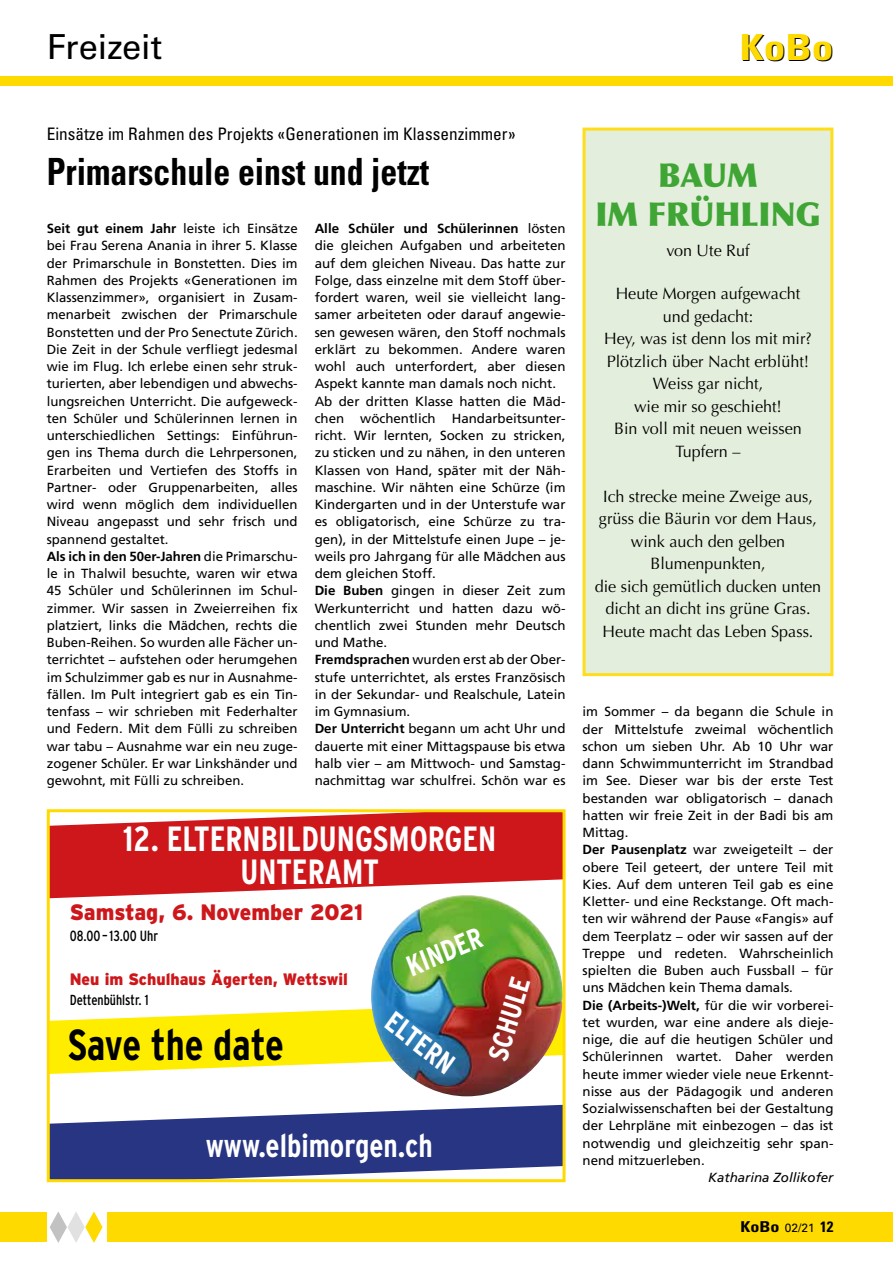
<style>
.page{position:relative;width:893px;height:1263px;background:#fff}
.page>*{position:absolute;margin:0;border:0;box-sizing:border-box;transform-origin:0 0}
.t1{font:700 condensed 43.35px "Interstate";letter-spacing:-.005em;color:#000;scale:.95 1}
.t2{font:700 condensed 37.5px "Univers LT Std";color:#000;scale:.9 1}
.t3{font:700 condensed 36px "Univers LT Std";color:#ffda00;scale:1.2 1}
.t4{font:700 condensed 34.95px/33px "Interstate";color:#fff;text-align:center;scale:.95 1}
.t5{font:34.5px "Univers LT Std";color:#000}
.t6{font:900 33px/39.6px "Optima";color:#3fa535;text-align:center;scale:.95 1}
.t7{font:700 condensed 32.55px "Interstate";color:#fff;scale:.95 1}
.t8{font:700 condensed 29.1px "Interstate";color:#fff}
.t9{font:700 condensed 28.8px "Interstate";color:#fff}
.t10{font:700 condensed 28.05px "Interstate";color:#fff;scale:1.04 1}
.t11{font:900 22.2px "Interstate";letter-spacing:-.005em;color:#cd171a;scale:.95 1}
.t12{font:condensed 17.25px "Univers LT Std";color:#000}
.t13{font:16.5px/22.5px "Optima";color:#000;text-align:center}
.t14{font:900 16.5px "Interstate";color:#cd171a;scale:.95 1}
.t15{font:700 condensed 15px "Univers LT Std";color:#000;scale:1.2 1}
.t16{font:condensed 14.7px "Interstate";color:#000;scale:.95 1}
.t17{font:condensed 14.55px "Interstate";color:#000;scale:.95 1}
.t18{font:13.2px/17.2px "Frutiger LT Com";color:#000}
.t19{font:italic 13.2px "Frutiger LT Com";color:#000}
.s1{font-weight:700}
.s2{font-weight:400;font-stretch:normal;font-size:12px}
</style>
<div class="page">
<div style="left:0;top:1212px;width:893px;height:30px;background:#ffda00"></div>
<div style="left:0;top:77px;width:893px;height:9px;background:#ffda00"></div>
<div style="left:47px;top:1208px;width:59px;height:42px;background:#fff"></div>
<svg style="left:50px;top:1211px;width:53px;height:32px"></svg>
<svg style="left:51px;top:813px;width:511px;height:85px;background:#d4393b"></svg>
<svg style="left:51px;top:1105px;width:511px;height:73px"></svg>
<svg style="left:51px;top:1009px;width:320px;height:65px"></svg>
<img style="left:371px;top:895px;width:191px;height:201px">
<div style="left:47px;top:809px;width:519px;height:373px;border:3px solid #ffda00"></div>
<div style="left:583px;top:128px;width:250px;height:548px;background:#e2edd9;border:3px solid #ffda00"></div>
<h3 class="t5" style="left:47px;top:26px;width:117px">Freizeit</h3>
<h3 class="t3" style="left:740px;top:25px;width:80px">KoBo</h3>
<h3 class="t12" style="left:47px;top:123px;width:470px">Einsätze im Rahmen des Projekts «Generationen im Klassenzimmer»</h3>
<h2 class="t2" style="left:47px;top:149px;width:426px">Primarschule einst und jetzt</h2>
<p class="t18" style="left:47px;top:220px;width:252px"><span class="s1">Seit gut einem Jahr</span> leiste ich Einsätze bei Frau Serena Anania in ihrer 5. Klasse der Primarschule in Bonstetten. Dies im Rahmen des Projekts «Generationen im Klassenzimmer», organisiert in Zusam&shy;menarbeit zwischen der Primarschule Bonstetten und der Pro Senectute Zürich.<br>Die Zeit in der Schule verfliegt jedesmal wie im Flug. Ich erlebe einen sehr struk&shy;turierten, aber lebendigen und abwechs&shy;lungsreichen Unterricht. Die aufgeweck&shy;ten Schüler und Schülerinnen lernen in unterschiedlichen Settings: Einführun&shy;gen ins Thema durch die Lehrpersonen, Erarbeiten und Vertiefen des Stoffs in Partner- oder Gruppenarbeiten, alles wird wenn möglich dem individuellen Niveau angepasst und sehr frisch und spannend gestaltet.<br><span class="s1">Als ich in den 50er-Jahren</span> die Primarschu&shy;le in Thalwil besuchte, waren wir etwa 45 Schüler und Schülerinnen im Schul&shy;zimmer. Wir sassen in Zweierreihen fix platziert, links die Mädchen, rechts die Buben-Reihen. So wurden alle Fächer un&shy;terrichtet – aufstehen oder herumgehen im Schulzimmer gab es nur in Ausnahme&shy;fällen. Im Pult integriert gab es ein Tin&shy;tenfass – wir schrieben mit Federhalter und Federn. Mit dem Fülli zu schreiben war tabu – Ausnahme war ein neu zuge&shy;zogener Schüler. Er war Linkshänder und gewohnt, mit Fülli zu schreiben.</p>
<p class="t18" style="left:315px;top:220px;width:252px"><span class="s1">Alle Schüler und Schülerinnen</span> lösten die gleichen Aufgaben und arbeiteten auf dem gleichen Niveau. Das hatte zur Folge, dass einzelne mit dem Stoff über&shy;fordert waren, weil sie vielleicht lang&shy;samer arbeiteten oder darauf angewie&shy;sen gewesen wären, den Stoff nochmals erklärt zu bekommen. Andere waren wohl auch unterfordert, aber diesen Aspekt kannte man damals noch nicht.<br>Ab der dritten Klasse hatten die Mäd&shy;chen wöchentlich Handarbeitsunter&shy;richt. Wir lernten, Socken zu stricken, zu sticken und zu nähen, in den unteren Klassen von Hand, später mit der Näh&shy;maschine. Wir nähten eine Schürze (im Kindergarten und in der Unterstufe war es obligatorisch, eine Schürze zu tra&shy;gen), in der Mittelstufe einen Jupe – je&shy;weils pro Jahrgang für alle Mädchen aus dem gleichen Stoff.<br><span class="s1">Die Buben</span> gingen in dieser Zeit zum Werkunterricht und hatten dazu wö&shy;chentlich zwei Stunden mehr Deutsch und Mathe.<br><span class="s1">Fremdsprachen</span> wurden erst ab der Ober&shy;stufe unterrichtet, als erstes Französisch in der Sekundar- und Realschule, Latein im Gymnasium.<br><span class="s1">Der Unterricht</span> begann um acht Uhr und dauerte mit einer Mittagspause bis etwa halb vier – am Mittwoch- und Samstag&shy;nachmittag war schulfrei. Schön war es</p>
<h3 class="t4" style="left:123px;top:822px;width:394px">12. ELTERNBILDUNGSMORGEN<br>UNTERAMT</h3>
<h3 class="t11" style="left:70px;top:900px;width:310px">Samstag, 6. November 2021</h3>
<p class="t16" style="left:70px;top:927px;width:95px">08.00 – 13.00 Uhr</p>
<p class="t14" style="left:70px;top:970px;width:294px">Neu im Schulhaus Ägerten, Wettswil</p>
<p class="t17" style="left:70px;top:991px;width:84px">Dettenbühlstr. 1</p>
<h1 class="t1" style="left:68px;top:1020px;width:229px">Save the date</h1>
<h3 class="t8" style="left:401px;top:952px;width:82px;rotate:-23deg">KINDER</h3>
<h3 class="t10" style="left:482px;top:1056px;width:85px;rotate:-74deg">SCHULE</h3>
<h3 class="t9" style="left:399px;top:1005px;width:82px;rotate:38deg">ELTERN</h3>
<h3 class="t7" style="left:206px;top:1128px;width:240px">www.elbimorgen.ch</h3>
<h3 class="t6" style="left:595px;top:155px;width:239px">BAUM<br>IM FRÜHLING</h3>
<p class="t13" style="left:666px;top:239px;width:85px">von Ute Ruf</p>
<p class="t13" style="left:604px;top:282px;width:209px">Heute Morgen aufgewacht und gedacht:<br>Hey, was ist denn los mit mir?<br>Plötzlich über Nacht erblüht!<br>Weiss gar nicht,<br>wie mir so geschieht!<br>Bin voll mit neuen weissen<br>Tupfern –</p>
<p class="t13" style="left:595px;top:485px;width:228px">Ich strecke meine Zweige aus, grüss die Bäurin vor dem Haus, wink auch den gelben<br>Blumenpunkten,<br>die sich gemütlich ducken unten dicht an dicht ins grüne Gras.<br>Heute macht das Leben Spass.</p>
<p class="t18" style="left:583px;top:703px;width:252px">im Sommer – da begann die Schule in der Mittelstufe zweimal wöchentlich schon um sieben Uhr. Ab 10 Uhr war dann Schwimmunterricht im Strandbad im See. Dieser war bis der erste Test bestanden war obligatorisch – danach hatten wir freie Zeit in der Badi bis am Mittag.<br><span class="s1">Der Pausenplatz</span> war zweigeteilt – der obere Teil geteert, der untere Teil mit Kies. Auf dem unteren Teil gab es eine Kletter- und eine Reckstange. Oft mach&shy;ten wir während der Pause «Fangis» auf dem Teerplatz – oder wir sassen auf der Treppe und redeten. Wahrscheinlich spielten die Buben auch Fussball – für uns Mädchen kein Thema damals.<br><span class="s1">Die (Arbeits-)Welt,</span> für die wir vorberei&shy;tet wurden, war eine andere als dieje&shy;nige, die auf die heutigen Schüler und Schülerinnen wartet. Daher werden heute immer wieder viele neue Erkennt&shy;nisse aus der Pädagogik und anderen Sozialwissenschaften bei der Gestaltung der Lehrpläne mit einbezogen – das ist notwendig und gleichzeitig sehr span&shy;nend mitzuerleben.</p>
<p class="t19" style="left:708px;top:1170px;width:127px">Katharina Zollikofer</p>
<p class="t15" style="left:740px;top:1218px;width:79px">KoBo <span class="s2">02/21</span> 12</p>
</div>
